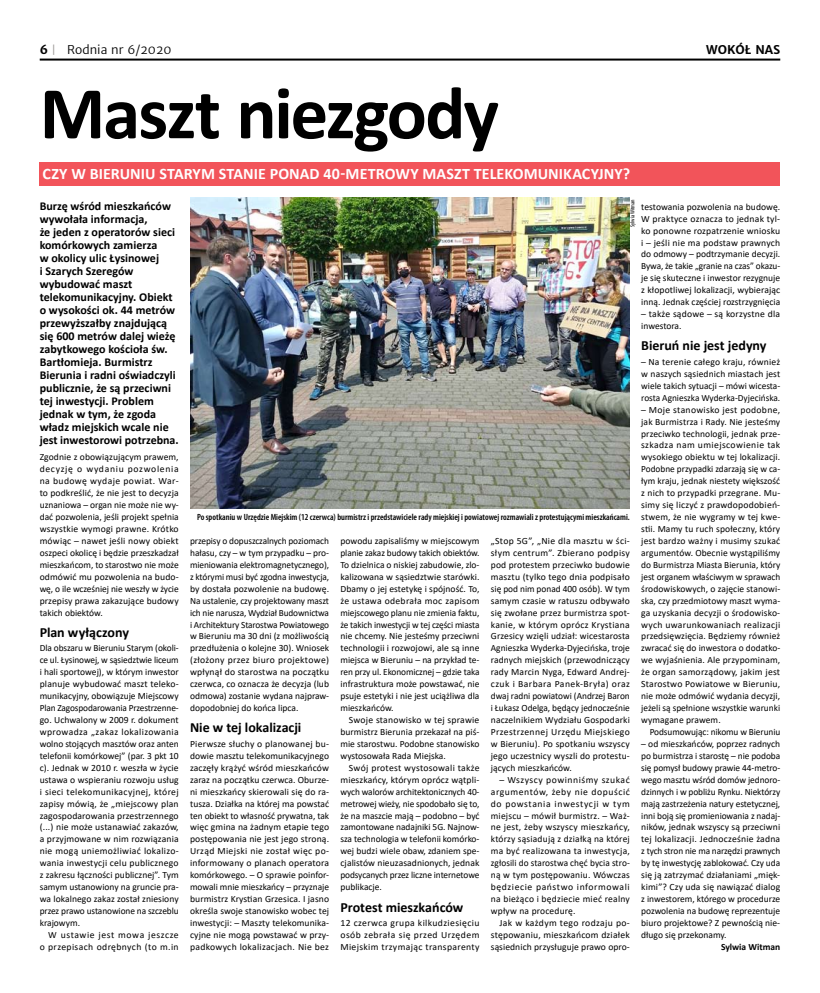
<style>
.page{position:relative;width:820px;height:993px;background:#fff}
.page>*{position:absolute;margin:0;border:0;box-sizing:border-box;transform-origin:0 0}
.t1{font:700 75px "Calibri";color:#000}
.t2{font:700 16px "Calibri";letter-spacing:.005em;color:#fff}
.t3{font:700 14px "Calibri";color:#000}
.t4{font:700 12px/13px "Calibri";color:#000}
.t5{font:12px "Merriweather Sans";color:#000}
.t6{font:700 12px "Merriweather Sans";color:#000}
.t7{font:9.5px/11.9px "Calibri";color:#000;text-align:justify}
.t8{font:9.5px/11.9px "Calibri";letter-spacing:.04em;color:#000;text-align:right}
.t9{font:700 9.5px "Calibri";color:#000}
.t10{font:600 condensed 9px "Myriad Pro";color:#000}
.t11{font:condensed 6px "Myriad Pro";color:#000}
.s1{font-weight:700}
.s2{font-family:"DIN Pro";color:#999694}
</style>
<div class="page">
<hr style="left:40px;top:59px;width:740px;height:2px;background:#000">
<div style="left:40px;top:162px;width:740px;height:24px;background:#f2545a"></div>
<img style="left:190px;top:198px;width:439px;height:310px">
<p class="t5" style="left:40px;top:43px;width:133px"><span class="s1">6</span> <span class="s2">|</span> Rodnia nr 6/2020</p>
<p class="t6" style="left:705px;top:43px;width:76px">WOKÓŁ NAS</p>
<h1 class="t1" style="left:40px;top:60px;width:460px">Maszt niezgody</h1>
<h2 class="t2" style="left:43px;top:162px;width:589px">Czy w Bieruniu Starym stanie ponad 40-metrowy maszt telekomunikacyjny?</h2>
<p class="t4" style="left:40px;top:199px;width:140px">Burzę wśród mieszkańców wywołała informacja,<br>że jeden z operatorów sieci komórkowych zamierza<br>w okolicy ulic Łysinowej<br>i Szarych Szeregów wybudować maszt telekomunikacyjny. Obiekt o wysokości ok. 44 metrów przewyższałby znajdującą się 600 metrów dalej wieżę zabytkowego kościoła św.<br>Bartłomieja. Burmistrz<br>Bierunia i radni oświadczyli publicznie, że są przeciwni tej inwestycji. Problem jednak w tym, że zgoda władz miejskich wcale nie jest inwestorowi potrzebna.</p>
<p class="t7" style="left:40px;top:451px;width:140px">Zgodnie z obowiązującym prawem, decyzję o wydaniu pozwolenia na budowę wydaje powiat. War&shy;to podkreślić, że nie jest to decyzja uznaniowa – organ nie może nie wy&shy;dać pozwolenia, jeśli projekt spełnia wszystkie wymogi prawne. Krótko mówiąc – nawet jeśli nowy obiekt oszpeci okolicę i będzie przeszkadzał mieszkańcom, to starostwo nie może odmówić mu pozwolenia na budo&shy;wę, o ile wcześniej nie weszły w życie przepisy prawa zakazujące budowy takich obiektów.</p>
<h3 class="t3" style="left:40px;top:622px;width:91px">Plan wyłączony</h3>
<p class="t7" style="left:40px;top:641px;width:140px">Dla obszaru w Bieruniu Starym (okoli&shy;ce ul. Łysinowej, w sąsiedztwie liceum i hali sportowej), w którym inwestor planuje wybudować maszt teleko&shy;munikacyjny, obowiązuje Miejscowy Plan Zagospodarowania Przestrzenne&shy;go. Uchwalony w 2009 r. dokument wprowadza „zakaz lokalizowania wolno stojących masztów oraz anten telefonii komórkowej” (par. 3 pkt 10 c). Jednak w 2010 r. weszła w życie ustawa o wspieraniu rozwoju usług i sieci telekomunikacyjnej, której zapisy mówią, że „miejscowy plan zagospodarowania przestrzennego (...) nie może ustanawiać zakazów, a przyjmowane w nim rozwiązania nie mogą uniemożliwiać lokalizo&shy;wania inwestycji celu publicznego z zakresu łączności publicznej”. Tym samym ustanowiony na gruncie pra&shy;wa lokalnego zakaz został zniesiony przez prawo ustanowione na szczeblu krajowym.</p>
<p class="t8" style="left:40px;top:928px;width:140px">W ustawie jest mowa jeszcze<br>o przepisach odrębnych (to m.in</p>
<p class="t11" style="left:628px;top:227px;width:29px;rotate:-90deg">Sylwia Witman</p>
<p class="t7" style="left:641px;top:200px;width:140px">testowania pozwolenia na budowę.<br>W praktyce oznacza to jednak tyl&shy;ko ponowne rozpatrzenie wniosku i – jeśli nie ma podstaw prawnych do odmowy – podtrzymanie decyzji.<br>Bywa, że takie „granie na czas” okazu&shy;je się skuteczne i inwestor rezygnuje z kłopotliwej lokalizacji, wybierając inną. Jednak częściej rozstrzygnięcia</p>
<p class="t7" style="left:641px;top:308px;width:140px">– także sądowe – są korzystne dla inwestora.</p>
<h3 class="t3" style="left:641px;top:336px;width:127px">Bieruń nie jest jedyny</h3>
<p class="t7" style="left:641px;top:355px;width:140px">– Na terenie całego kraju, również w naszych sąsiednich miastach jest wiele takich sytuacji – mówi wicesta&shy;rosta Agnieszka Wyderka-Dyjecińska.</p>
<p class="t7" style="left:641px;top:403px;width:140px">– Moje stanowisko jest podobne, jak Burmistrza i Rady. Nie jesteśmy przeciwko technologii, jednak prze&shy;szkadza nam umiejscowienie tak wysokiego obiektu w tej lokalizacji.<br>Podobne przypadki zdarzają się w ca&shy;łym kraju, jednak niestety większość z nich to przypadki przegrane. Mu&shy;simy się liczyć z prawdopodobień&shy;stwem, że nie wygramy w tej kwe&shy;stii. Mamy tu ruch społeczny, który jest bardzo ważny i musimy szukać argumentów. Obecnie wystąpiliśmy do Burmistrza Miasta Bierunia, który jest organem właściwym w sprawach środowiskowych, o zajęcie stanowi&shy;ska, czy przedmiotowy maszt wyma&shy;ga uzyskania decyzji o środowisko&shy;wych uwarunkowaniach realizacji przedsięwzięcia. Będziemy również zwracać się do inwestora o dodatko&shy;we wyjaśnienia. Ale przypominam, że organ samorządowy, jakim jest Starostwo Powiatowe w Bieruniu, nie może odmówić wydania decyzji, jeżeli są spełnione wszystkie warunki wymagane prawem.</p>
<p class="t7" style="left:649px;top:725px;width:132px">Podsumowując: nikomu w Bieruniu</p>
<p class="t7" style="left:641px;top:737px;width:140px">– od mieszkańców, poprzez radnych po burmistrza i starostę – nie podoba się pomysł budowy prawie 44-metro&shy;wego masztu wśród domów jednoro&shy;dzinnych i w pobliżu Rynku. Niektórzy mają zastrzeżenia natury estetycznej, inni boją się promieniowania z nadaj&shy;ników, jednak wszyscy są przeciwni tej lokalizacji. Jednocześnie żadna z tych stron nie ma narzędzi prawnych by tę inwestycję zablokować. Czy uda się ją zatrzymać działaniami „mięk&shy;kimi”? Czy uda się nawiązać dialog z inwestorem, którego w procedurze pozwolenia na budowę reprezentuje biuro projektowe? Z pewnością nie&shy;długo się przekonamy.</p>
<p class="t9" style="left:720px;top:939px;width:61px">Sylwia Witman</p>
<p class="t10" style="left:197px;top:511px;width:434px">Po spotkaniu w Urzędzie Miejskim (12 czerwca) burmistrz i przedstawiciele rady miejskiej i powiatowej rozmawiali z protestującymi mieszkańcami.</p>
<p class="t7" style="left:340px;top:534px;width:140px">powodu zapisaliśmy w miejscowym planie zakaz budowy takich obiektów.<br>To dzielnica o niskiej zabudowie, zlo&shy;kalizowana w sąsiedztwie starówki.<br>Dbamy o jej estetykę i spójność. To, że ustawa odebrała moc zapisom miejscowego planu nie zmienia faktu, że takich inwestycji w tej części miasta nie chcemy. Nie jesteśmy przeciwni technologii i rozwojowi, ale są inne miejsca w Bieruniu – na przykład te&shy;ren przy ul. Ekonomicznej – gdzie taka infrastruktura może powstawać, nie psuje estetyki i nie jest uciążliwa dla mieszkańców.</p>
<p class="t7" style="left:340px;top:713px;width:140px;text-indent:9px">Swoje stanowisko w tej sprawie burmistrz Bierunia przekazał na piś&shy;mie starostwu. Podobne stanowisko wystosowała Rada Miejska.</p>
<p class="t7" style="left:340px;top:761px;width:140px;text-indent:9px">Swój protest wystosowali także mieszkańcy, którym oprócz wątpli&shy;wych walorów architektonicznych 40- metrowej wieży, nie spodobało się to, że na maszcie mają – podobno – być zamontowane nadajniki 5G. Najnow&shy;sza technologia w telefonii komórko&shy;wej budzi wiele obaw, zdaniem spe&shy;cjalistów nieuzasadnionych, jednak podsycanych przez liczne internetowe publikacje.</p>
<h3 class="t3" style="left:340px;top:896px;width:124px">Protest mieszkańców</h3>
<p class="t7" style="left:340px;top:916px;width:140px">12 czerwca grupa kilkudziesięciu osób zebrała się przed Urzędem Miejskim trzymając transparenty</p>
<p class="t7" style="left:490px;top:534px;width:140px">„Stop 5G”, „Nie dla masztu w ści&shy;słym centrum”. Zbierano podpisy pod protestem przeciwko budowie masztu (tylko tego dnia podpisało się pod nim ponad 400 osób). W tym samym czasie w ratuszu odbywało się zwołane przez burmistrza spot&shy;kanie, w którym oprócz Krystiana Grzesicy wzięli udział: wicestarosta Agnieszka Wyderka-Dyjecińska, troje radnych miejskich (przewodniczący rady Marcin Nyga, Edward Andrej&shy;czuk i Barbara Panek-Bryła) oraz dwaj radni powiatowi (Andrzej Baron i Łukasz Odelga, będący jednocześnie naczelnikiem Wydziału Gospodarki Przestrzennej Urzędu Miejskiego w Bieruniu). Po spotkaniu wszyscy jego uczestnicy wyszli do protestu&shy;jących mieszkańców.</p>
<p class="t7" style="left:490px;top:773px;width:140px;text-indent:9px">– Wszyscy powinniśmy szukać argumentów, żeby nie dopuścić do powstania inwestycji w tym miejscu – mówił burmistrz. – Waż&shy;ne jest, żeby wszyscy mieszkańcy, którzy sąsiadują z działką na której ma być realizowana ta inwestycja, zgłosili do starostwa chęć bycia stro&shy;ną w tym postępowaniu. Wówczas będziecie państwo informowali na bieżąco i będziecie mieć realny wpływ na procedurę.</p>
<p class="t7" style="left:490px;top:916px;width:140px;text-indent:9px">Jak w każdym tego rodzaju po&shy;stępowaniu, mieszkańcom działek sąsiednich przysługuje prawo opro-</p>
<p class="t7" style="left:190px;top:534px;width:140px">przepisy o dopuszczalnych poziomach hałasu, czy – w tym przypadku – pro&shy;mieniowania elektromagnetycznego), z którymi musi być zgodna inwestycja, by dostała pozwolenie na budowę.<br>Na ustalenie, czy projektowany maszt ich nie narusza, Wydział Budownictwa i Architektury Starostwa Powiatowego w Bieruniu ma 30 dni (z możliwością przedłużenia o kolejne 30). Wniosek (złożony przez biuro projektowe) wpłynął do starostwa na początku czerwca, co oznacza że decyzja (lub odmowa) zostanie wydana najpraw&shy;dopodobniej do końca lipca.</p>
<h3 class="t3" style="left:190px;top:717px;width:113px">Nie w tej lokalizacji</h3>
<p class="t7" style="left:190px;top:737px;width:140px">Pierwsze słuchy o planowanej bu&shy;dowie masztu telekomunikacyjnego zaczęły krążyć wśród mieszkańców zaraz na początku czerwca. Oburze&shy;ni mieszkańcy skierowali się do ra&shy;tusza. Działka na której ma powstać ten obiekt to własność prywatna, tak więc gmina na żadnym etapie tego postępowania nie jest jego stroną.<br>Urząd Miejski nie został więc po&shy;informowany o planach operatora komórkowego. – O sprawie poinfor&shy;mowali mnie mieszkańcy – przyznaje burmistrz Krystian Grzesica. I jasno określa swoje stanowisko wobec tej inwestycji: – Maszty telekomunika&shy;cyjne nie mogą powstawać w przy&shy;padkowych lokalizacjach. Nie bez</p>
</div>
